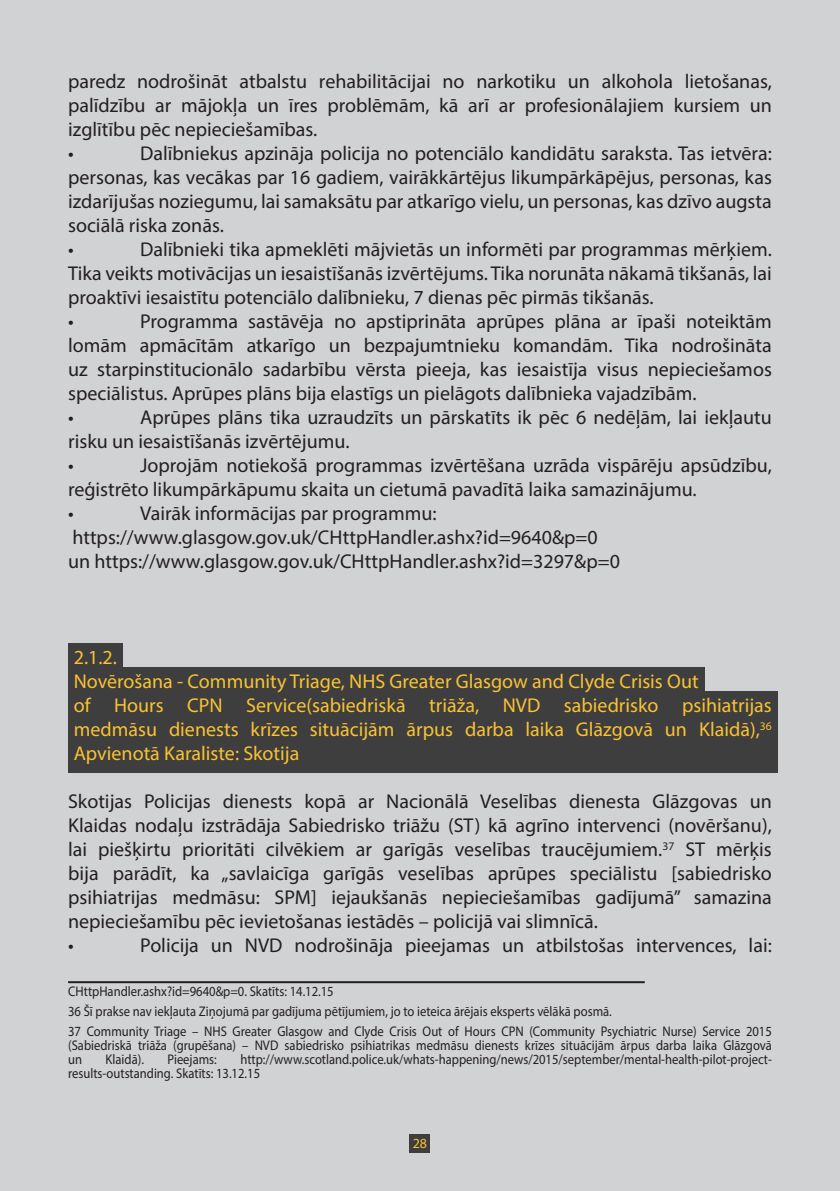
<style>
.page{position:relative;width:840px;height:1191px;background:#fff}
.page>*{position:absolute;margin:0;border:0;box-sizing:border-box;transform-origin:0 0}
.t1{font:20px/24px "Myriad Pro";color:#231f20;text-align:justify}
.t2{font:20px/24px "Myriad Pro";color:#fac233;text-align:justify}
.NOTE{font:14px/14px "Myriad Pro";color:#231f20;text-align:justify;scale:.9 1}
.t3{font:14px "Myriad Pro";color:#fac233}
</style>
<div class="page">
<div style="left:0;top:0;width:839px;height:1191px;background:#d1d2d4"></div>
<div style="left:409px;top:1134px;width:21px;height:18px;background:#3e3e3f"></div>
<div style="left:68px;top:643px;width:55px;height:32px;background:#3e3e3f"></div>
<div style="left:68px;top:667px;width:636px;height:32px;background:#3e3e3f"></div>
<div style="left:68px;top:691px;width:709px;height:82px;background:#3e3e3f"></div>
<hr style="left:68px;top:981px;width:576px;height:2px;background:#231f20">
<p class="t1" style="left:68px;top:69px;width:705px">paredz nodrošināt atbalstu rehabilitācijai no narkotiku un alkohola lietošanas, palīdzību ar mājokļa un īres problēmām, kā arī ar profesionālajiem kursiem un izglītību pēc nepieciešamības.</p>
<p class="t1" style="left:68px;top:141px;width:7px">•</p>
<p class="t1" style="left:68px;top:141px;width:705px;text-indent:72px">Dalībniekus apzināja policija no potenciālo kandidātu saraksta. Tas ietvēra: personas, kas vecākas par 16 gadiem, vairākkārtējus likumpārkāpējus, personas, kas izdarījušas noziegumu, lai samaksātu par atkarīgo vielu, un personas, kas dzīvo augsta sociālā riska zonās.</p>
<p class="t1" style="left:68px;top:237px;width:7px">•</p>
<p class="t1" style="left:68px;top:237px;width:705px;text-indent:72px">Dalībnieki tika apmeklēti mājvietās un informēti par programmas mērķiem.<br>Tika veikts motivācijas un iesaistīšanās izvērtējums. Tika norunāta nākamā tikšanās, lai proaktīvi iesaistītu potenciālo dalībnieku, 7 dienas pēc pirmās tikšanās.</p>
<p class="t1" style="left:68px;top:309px;width:7px">•</p>
<p class="t1" style="left:68px;top:309px;width:705px;text-indent:72px">Programma sastāvēja no apstiprināta aprūpes plāna ar īpaši noteiktām lomām apmācītām atkarīgo un bezpajumtnieku komandām. Tika nodrošināta uz starpinstitucionālo sadarbību vērsta pieeja, kas iesaistīja visus nepieciešamos speciālistus. Aprūpes plāns bija elastīgs un pielāgots dalībnieka vajadzībām.</p>
<p class="t1" style="left:68px;top:405px;width:7px">•</p>
<p class="t1" style="left:68px;top:405px;width:704px;text-indent:72px">Aprūpes plāns tika uzraudzīts un pārskatīts ik pēc 6 nedēļām, lai iekļautu risku un iesaistīšanās izvērtējumu.</p>
<p class="t1" style="left:68px;top:453px;width:7px">•</p>
<p class="t1" style="left:68px;top:453px;width:704px;text-indent:72px">Joprojām notiekošā programmas izvērtēšana uzrāda vispārēju apsūdzību, reģistrēto likumpārkāpumu skaita un cietumā pavadītā laika samazinājumu.</p>
<p class="t1" style="left:68px;top:501px;width:7px">•</p>
<p class="t1" style="left:140px;top:501px;width:298px">Vairāk informācijas par programmu:</p>
<p class="t1" style="left:72px;top:525px;width:526px">https://www.glasgow.gov.uk/CHttpHandler.ashx?id=9640&amp;p=0</p>
<p class="t1" style="left:68px;top:549px;width:553px">un https://www.glasgow.gov.uk/CHttpHandler.ashx?id=3297&amp;p=0</p>
<p class="t2" style="left:74px;top:645px;width:45px">2.1.2.</p>
<p class="t2" style="left:74px;top:669px;width:626px">Novērošana - Community Triage, NHS Greater Glasgow and Clyde Crisis Out</p>
<p class="t2" style="left:74px;top:693px;width:699px">of Hours CPN Service(sabiedriskā triāža, NVD sabiedrisko psihiatrijas medmāsu dienests krīzes situācijām ārpus darba laika Glāzgovā un Klaidā),<sup>36<br></sup>Apvienotā Karaliste: Skotija</p>
<p class="t1" style="left:68px;top:789px;width:705px">Skotijas Policijas dienests kopā ar Nacionālā Veselības dienesta Glāzgovas un Klaidas nodaļu izstrādāja Sabiedrisko triāžu (ST) kā agrīno intervenci (novēršanu), lai piešķirtu prioritāti cilvēkiem ar garīgās veselības traucējumiem.<sup>37</sup> ST mērķis bija parādīt, ka „savlaicīga garīgās veselības aprūpes speciālistu [sabiedrisko psihiatrijas medmāsu: SPM] iejaukšanās nepieciešamības gadījumā” samazina nepieciešamību pēc ievietošanas iestādēs – policijā vai slimnīcā.</p>
<p class="t1" style="left:68px;top:933px;width:7px">•</p>
<p class="t1" style="left:140px;top:933px;width:632px">Policija un NVD nodrošināja pieejamas un atbilstošas intervences, lai:</p>
<p class="NOTE" style="left:68px;top:984px;width:296px">CHttpHandler.ashx?id=9640&amp;p=0. Skatīts: 14.12.15</p>
<p class="NOTE" style="left:68px;top:1004px;width:605px">36 Šī prakse nav iekļauta Ziņojumā par gadījuma pētījumiem, jo to ieteica ārējais eksperts vēlākā posmā.</p>
<p class="NOTE" style="left:68px;top:1023px;width:783px">37 Community Triage – NHS Greater Glasgow and Clyde Crisis Out of Hours CPN (Community Psychiatric Nurse) Service 2015 (Sabiedriskā triāža (grupēšana) – NVD sabiedrisko psihiatrikas medmāsu dienests krīzes situācijām ārpus darba laika Glāzgovā un</p>
<p class="NOTE" style="left:68px;top:1051px;width:783px;text-indent:172px">http://www.scotland.police.uk/whats-happening/news/2015/september/mental-health-pilot-project&shy;results-outstanding. Skatīts: 13.12.15</p>
<p class="NOTE" style="left:106px;top:1051px;width:44px">Klaidā).</p>
<p class="NOTE" style="left:167px;top:1051px;width:56px">Pieejams:</p>
<p class="t3" style="left:412px;top:1134px;width:16px">28</p>
</div>
